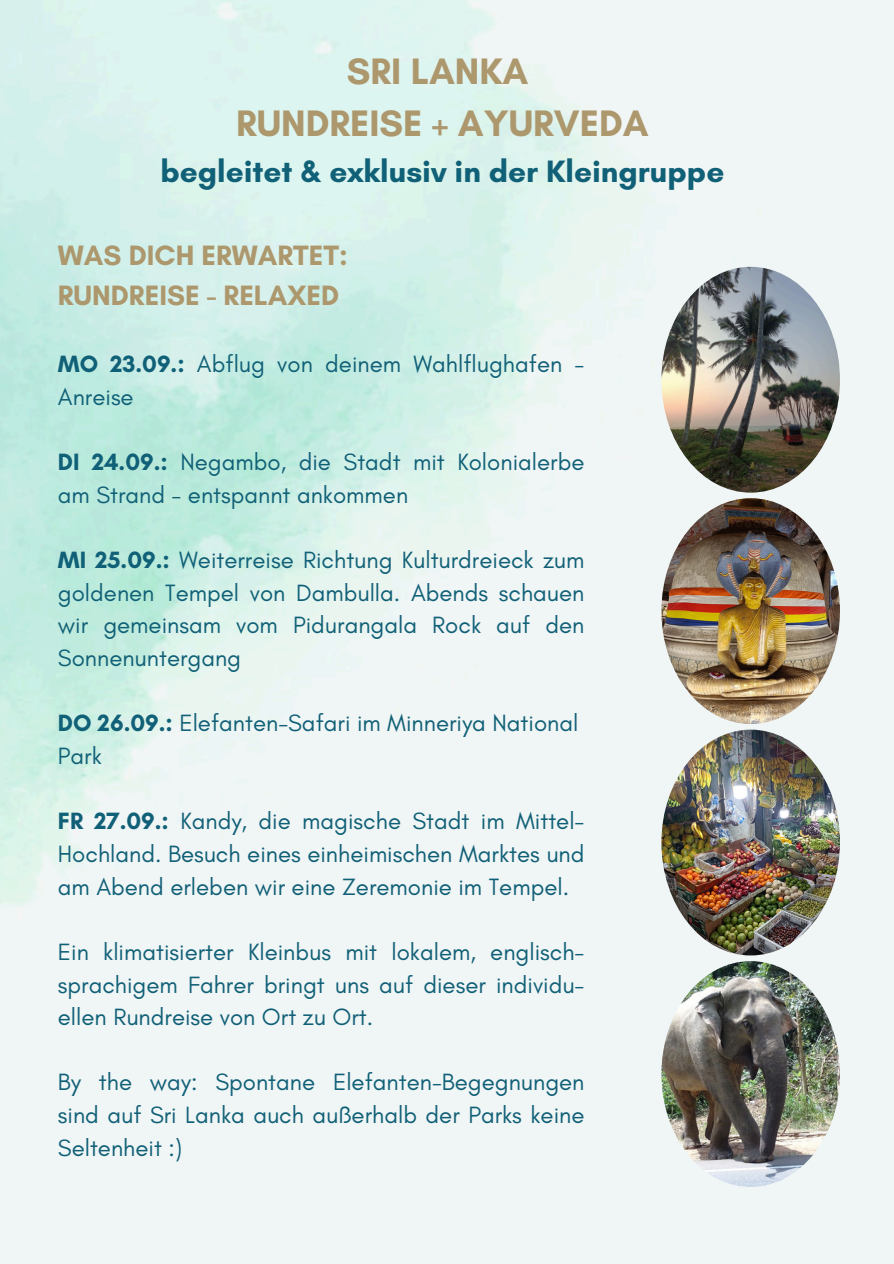
<style>
.page{position:relative;width:894px;height:1264px;background:#fff}
.page>*{position:absolute;margin:0;border:0;box-sizing:border-box;transform-origin:0 0}
.t1{font:700 37.5px/51.8px "Glacial Indifference";color:#ad976d;text-align:center}
.t2{font:700 31.5px "Glacial Indifference";color:#106077}
.t3{font:700 28.5px/39.3px "Glacial Indifference";color:#ad976d}
.t4{font:24px/32.7px "Glacial Indifference";color:#106077;text-align:justify}
.s1{font-weight:700}
</style>
<div class="page">
<img style="left:0;top:0;width:893px;height:1263px">
<img style="left:661px;top:267px;width:178px;height:225px;border-radius:50%">
<img style="left:661px;top:498px;width:178px;height:226px;border-radius:50%">
<img style="left:661px;top:729px;width:178px;height:226px;border-radius:50%">
<img style="left:661px;top:961px;width:178px;height:225px;border-radius:50%">
<h2 class="t1" style="left:236px;top:45px;width:414px">SRI LANKA<br>RUNDREISE + AYURVEDA</h2>
<h2 class="t2" style="left:160px;top:152px;width:565px">begleitet &amp; exklusiv in der Kleingruppe</h2>
<h1 class="t3" style="left:58px;top:236px;width:291px">WAS DICH ERWARTET:<br>RUNDREISE - RELAXED</h1>
<p class="t4" style="left:58px;top:347px;width:528px"><span class="s1">MO 23.09.:</span> Abflug von deinem Wahlflughafen -<br>Anreise</p>
<p class="t4" style="left:58px;top:445px;width:528px"><span class="s1">DI 24.09.:</span> Negambo, die Stadt mit Kolonialerbe am Strand - entspannt ankommen</p>
<p class="t4" style="left:58px;top:543px;width:528px"><span class="s1">MI 25.09.:</span> Weiterreise Richtung Kulturdreieck zum goldenen Tempel von Dambulla. Abends schauen wir gemeinsam vom Pidurangala Rock auf den Sonnenuntergang</p>
<p class="t4" style="left:58px;top:706px;width:522px"><span class="s1">DO 26.09.:</span> Elefanten-Safari im Minneriya National</p>
<p class="t4" style="left:58px;top:739px;width:45px">Park</p>
<p class="t4" style="left:58px;top:804px;width:528px"><span class="s1">FR 27.09.:</span> Kandy, die magische Stadt im Mittel-Hochland. Besuch eines einheimischen Marktes und am Abend erleben wir eine Zeremonie im Tempel.</p>
<p class="t4" style="left:58px;top:935px;width:528px">Ein klimatisierter Kleinbus mit lokalem, englisch&shy;sprachigem Fahrer bringt uns auf dieser individu&shy;ellen Rundreise von Ort zu Ort.</p>
<p class="t4" style="left:58px;top:1065px;width:528px">By the way: Spontane Elefanten-Begegnungen sind auf Sri Lanka auch außerhalb der Parks keine Seltenheit :)</p>
</div>
